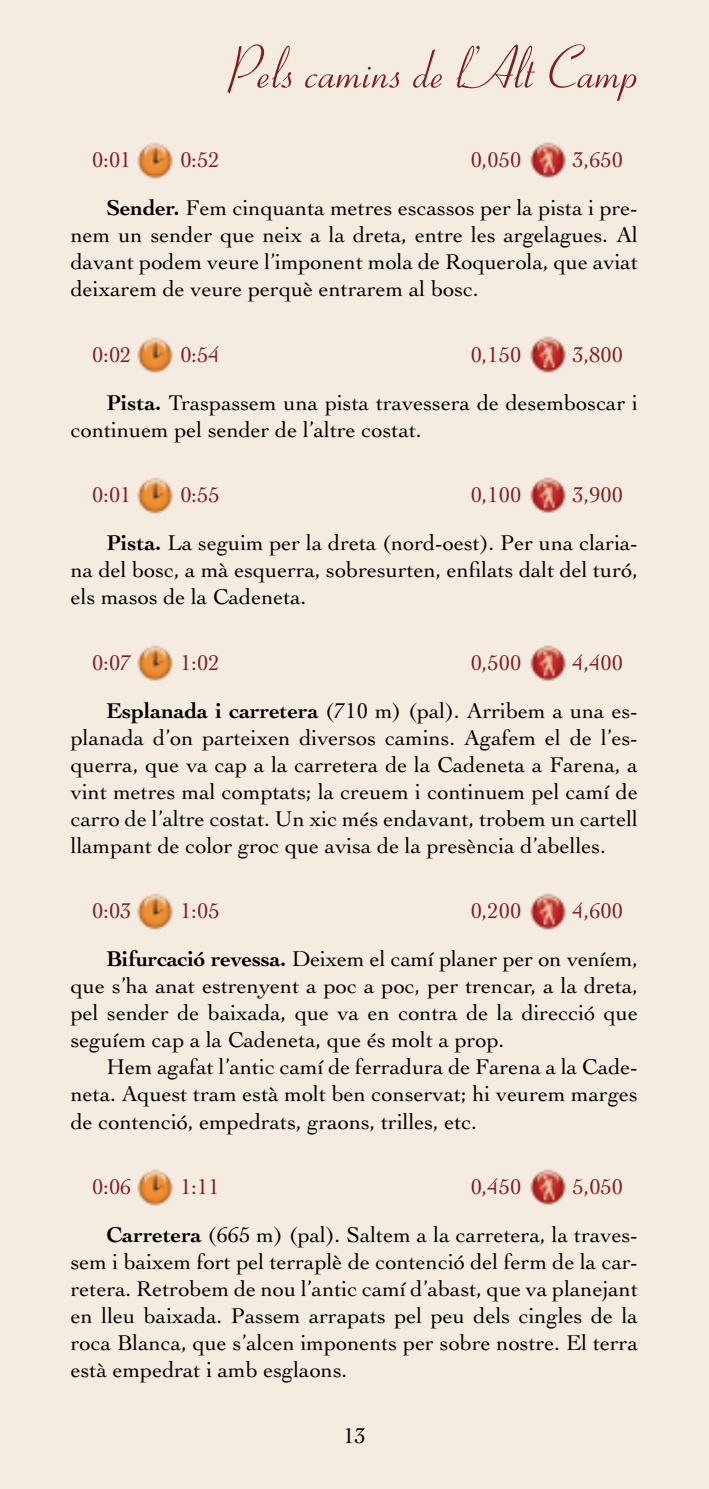
<style>
.page{position:relative;width:709px;height:1489px;background:#fff}
.page>*{position:absolute;margin:0;border:0;box-sizing:border-box;transform-origin:0 0}
.t1{font:60px "Coronet";color:#841c1e}
.t2{font:22.5px/27px "Cochin";color:#000}
.t3{font:22.5px "Cochin";color:#841c1e}
.s1{color:#841c1e}
.s2{font-weight:700}
</style>
<div class="page">
<div style="left:0;top:0;width:709px;height:1488px;background:#f5ece0"></div>
<img style="left:520px;top:132px;width:55px;height:56px">
<img style="left:127px;top:132px;width:56px;height:56px">
<img style="left:520px;top:327px;width:55px;height:55px">
<img style="left:127px;top:327px;width:56px;height:55px">
<img style="left:520px;top:467px;width:55px;height:56px">
<img style="left:127px;top:467px;width:56px;height:56px">
<img style="left:520px;top:635px;width:55px;height:55px">
<img style="left:127px;top:635px;width:56px;height:55px">
<img style="left:520px;top:883px;width:55px;height:56px">
<img style="left:127px;top:883px;width:56px;height:56px">
<img style="left:520px;top:1159px;width:55px;height:55px">
<img style="left:127px;top:1159px;width:56px;height:55px">
<h1 class="t1" style="left:227px;top:32px;width:412px">Pels camins de l’Alt Camp</h1>
<p class="t2" style="left:106px;top:135px;width:533px;line-height:48.2px;text-indent:466px"><span class="s1">3,650<br></span><span class="s2">Sender.</span> Fem cinquanta metres escassos per la pista i pre-</p>
<p class="t2" style="left:71px;top:221px;width:568px;text-align:justify">nem un sender que neix a la dreta, entre les argelagues. Al davant podem veure l’imponent mola de Roquerola, que aviat deixarem de veure perquè entrarem al bosc.</p>
<p class="t3" style="left:92px;top:147px;width:41px">0:01</p>
<p class="t3" style="left:180px;top:147px;width:29px">0:52</p>
<p class="t3" style="left:471px;top:147px;width:52px">0,050</p>
<p class="t3" style="left:92px;top:341px;width:39px">0:02</p>
<p class="t3" style="left:180px;top:341px;width:29px">0:54</p>
<p class="t3" style="left:471px;top:341px;width:52px">0,150</p>
<p class="t2" style="left:106px;top:330px;width:533px;line-height:48.2px;text-indent:466px"><span class="s1">3,800<br></span><span class="s2">Pista.</span> Traspassem una pista travessera de desemboscar i</p>
<p class="t2" style="left:71px;top:416px;width:352px">continuem pel sender de l’altre costat.</p>
<p class="t3" style="left:92px;top:482px;width:41px">0:01</p>
<p class="t3" style="left:180px;top:482px;width:29px">0:55</p>
<p class="t3" style="left:470px;top:482px;width:52px">0,100</p>
<p class="t2" style="left:106px;top:470px;width:533px;line-height:48.2px;text-indent:466px"><span class="s1">3,900<br></span><span class="s2">Pista.</span> La seguim per la dreta (nord-oest). Per una claria-</p>
<p class="t2" style="left:71px;top:556px;width:568px">na del bosc, a mà esquerra, sobresurten, enfilats dalt del turó, els masos de la Cadeneta.</p>
<p class="t2" style="left:106px;top:638px;width:533px;line-height:48.2px;text-indent:466px"><span class="s1">4,400<br></span><span class="s2">Esplanada i carretera</span> (710 m) (pal). Arribem a una es-</p>
<p class="t2" style="left:71px;top:724px;width:568px;text-align:justify">planada d’on parteixen diversos camins. Agafem el de l’es&shy;querra, que va cap a la carretera de la Cadeneta a Farena, a vint metres mal comptats; la creuem i continuem pel camí de carro de l’altre costat. Un xic més endavant, trobem un cartell llampant de color groc que avisa de la presència d’abelles.</p>
<p class="t3" style="left:92px;top:649px;width:41px">0:07</p>
<p class="t3" style="left:180px;top:649px;width:39px">1:02</p>
<p class="t3" style="left:471px;top:649px;width:52px">0,500</p>
<p class="t2" style="left:106px;top:886px;width:533px;line-height:48.2px;text-indent:466px"><span class="s1">4,600<br></span><span class="s2">Bifurcació revessa.</span> Deixem el camí planer per on veníem,</p>
<p class="t2" style="left:71px;top:972px;width:569px;text-align:justify">que s’ha anat estrenyent a poc a poc, per trencar, a la dreta, pel sender de baixada, que va en contra de la direcció que seguíem cap a la Cadeneta, que és molt a prop.</p>
<p class="t2" style="left:71px;top:1053px;width:568px;text-align:justify;text-indent:35px">Hem agafat l’antic camí de ferradura de Farena a la Cade&shy;neta. Aquest tram està molt ben conservat; hi veurem marges de contenció, empedrats, graons, trilles, etc.</p>
<p class="t3" style="left:92px;top:898px;width:40px">0:03</p>
<p class="t3" style="left:180px;top:898px;width:39px">1:05</p>
<p class="t3" style="left:471px;top:898px;width:52px">0,200</p>
<p class="t3" style="left:92px;top:1173px;width:41px">0:06</p>
<p class="t3" style="left:180px;top:1173px;width:41px">1:11</p>
<p class="t3" style="left:470px;top:1173px;width:52px">0,450</p>
<p class="t2" style="left:106px;top:1162px;width:533px;line-height:48.2px;text-indent:466px"><span class="s1">5,050<br></span><span class="s2">Carretera</span> (665 m) (pal). Saltem a la carretera, la traves-</p>
<p class="t2" style="left:71px;top:1248px;width:569px;text-align:justify">sem i baixem fort pel terraplè de contenció del ferm de la car&shy;retera. Retrobem de nou l’antic camí d’abast, que va planejant en lleu baixada. Passem arrapats pel peu dels cingles de la roca Blanca, que s’alcen imponents per sobre nostre. El terra està empedrat i amb esglaons.</p>
<p class="t2" style="left:343px;top:1421px;width:23px">13</p>
</div>
